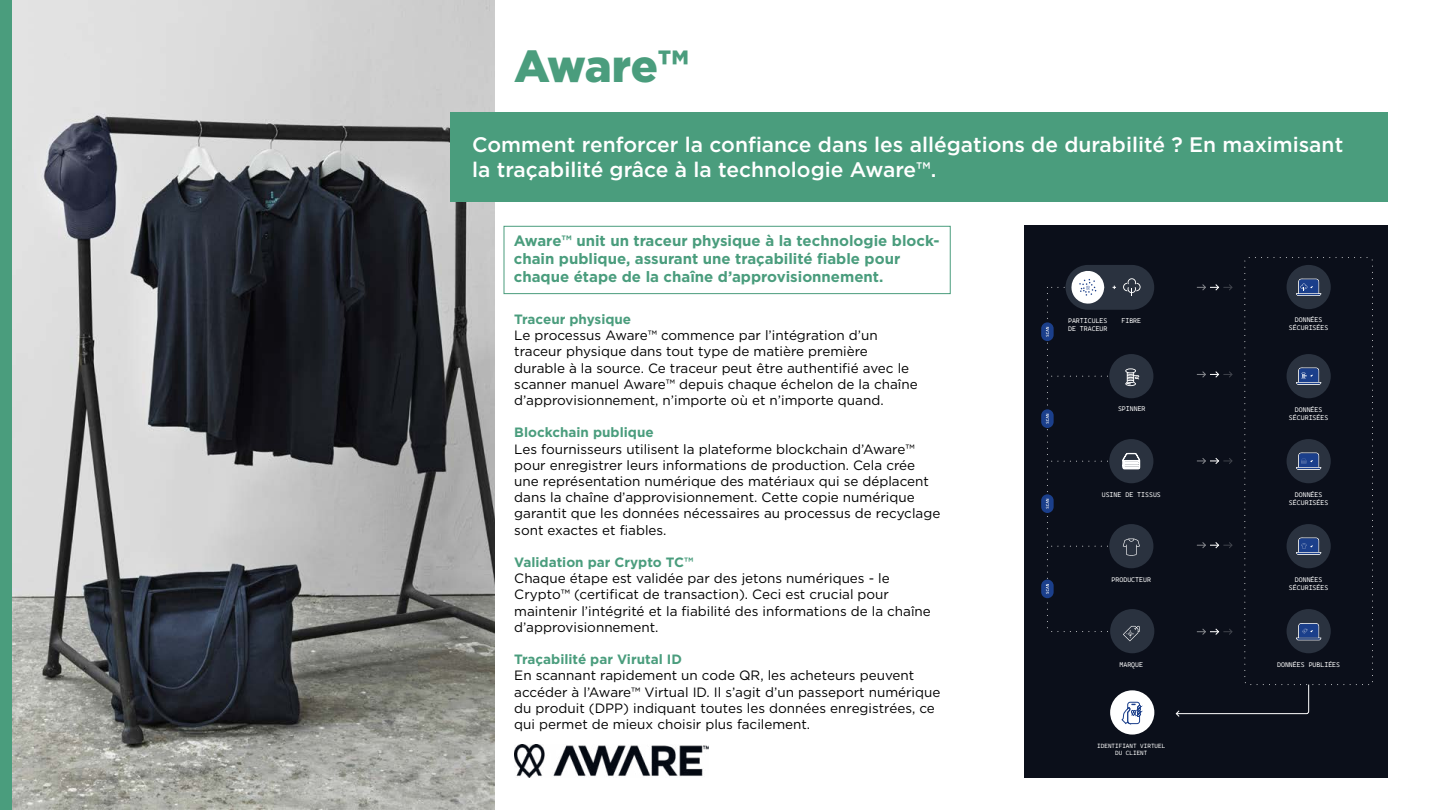
<style>
.page{position:relative;width:1440px;height:810px;background:#fff}
.page>*{position:absolute;margin:0;border:0;box-sizing:border-box;transform-origin:0 0}
.t1{font:900 45px "Gotham";letter-spacing:-.02em;color:#4a9d7d}
.t2{font:500 21px/25.2px "Gotham";color:#fff}
.t3{font:700 15px/18px "Gotham";color:#4a9d7d}
.t4{font:13.5px/16.2px "Gotham";color:#000}
.t5{font:700 13.5px "Gotham";color:#4a9d7d}
.t6{font:6.75px/8.1px "Cascadia Mono";color:#fff;text-align:center}
.t7{font:6.15px/7.4px "Cascadia Mono";color:#fff;text-align:center}
</style>
<div class="page">
<img style="left:11px;top:0;width:484px;height:810px">
<img style="left:514px;top:744px;width:194px;height:34px">
<div style="left:504px;top:226px;width:447px;height:68px;border:1px solid #4a9d7d"></div>
<div style="left:450px;top:112px;width:938px;height:90px;background:#4a9d7d"></div>
<div style="left:0;top:0;width:11px;height:810px;background:#4a9d7d"></div>
<div style="left:1024px;top:226px;width:364px;height:552px;background:#0b0f1a"></div>
<div style="left:1287px;top:354px;width:44px;height:44px;background:#2a323f;border-radius:50%"></div>
<div style="left:1287px;top:265px;width:44px;height:44px;background:#2a323f;border-radius:50%"></div>
<div style="left:1287px;top:439px;width:44px;height:44px;background:#2a323f;border-radius:50%"></div>
<div style="left:1287px;top:524px;width:44px;height:44px;background:#2a323f;border-radius:50%"></div>
<div style="left:1110px;top:690px;width:44px;height:45px;background:#fff;border-radius:50%"></div>
<div style="left:1109px;top:354px;width:44px;height:44px;background:#2a323f;border-radius:50%"></div>
<div style="left:1109px;top:439px;width:44px;height:44px;background:#2a323f;border-radius:50%"></div>
<div style="left:1109px;top:524px;width:44px;height:44px;background:#2a323f;border-radius:50%"></div>
<div style="left:1245px;top:257px;width:128px;height:428px;border:1px dashed #fff;border-radius:4px"></div>
<div style="left:1041px;top:322px;width:13px;height:19px;background:#1b3f8b;border-radius:6px"></div>
<div style="left:1041px;top:409px;width:13px;height:19px;background:#1b3f8b;border-radius:6px"></div>
<div style="left:1041px;top:494px;width:13px;height:19px;background:#1b3f8b;border-radius:6px"></div>
<div style="left:1041px;top:580px;width:13px;height:18px;background:#1b3f8b;border-radius:6px"></div>
<svg style="left:1176px;top:684px;width:133px;height:33px"></svg>
<svg style="left:1197px;top:628px;width:35px;height:7px"></svg>
<svg style="left:1197px;top:542px;width:35px;height:7px"></svg>
<svg style="left:1197px;top:458px;width:35px;height:6px"></svg>
<svg style="left:1197px;top:371px;width:35px;height:7px"></svg>
<svg style="left:1197px;top:284px;width:35px;height:7px"></svg>
<div style="left:1287px;top:609px;width:44px;height:44px;background:#2a323f;border-radius:50%"></div>
<div style="left:1110px;top:609px;width:44px;height:44px;background:#2a323f;border-radius:50%"></div>
<div style="left:1066px;top:265px;width:88px;height:45px;background:#2a323f;border-radius:22px"></div>
<svg style="left:1121px;top:702px;width:22px;height:23px"></svg>
<svg style="left:1046px;top:270px;width:95px;height:371px"></svg>
<svg style="left:1296px;top:367px;width:25px;height:18px"></svg>
<svg style="left:1296px;top:278px;width:25px;height:18px"></svg>
<svg style="left:1296px;top:452px;width:25px;height:18px"></svg>
<svg style="left:1296px;top:537px;width:25px;height:18px"></svg>
<svg style="left:1296px;top:623px;width:25px;height:17px"></svg>
<h1 class="t1" style="left:514px;top:35px;width:177px">Aware™</h1>
<h2 class="t2" style="left:472px;top:132px;width:873px">Comment renforcer la confiance dans les allégations de durabilité ? En maximisant la traçabilité grâce à la technologie Aware™.</h2>
<p class="t3" style="left:514px;top:232px;width:427px">Aware™ unit un traceur physique à la technologie block&shy;chain publique, assurant une traçabilité fiable pour chaque étape de la chaîne d’approvisionnement.</p>
<p class="t5" style="left:514px;top:310px;width:118px">Traceur physique</p>
<p class="t4" style="left:514px;top:327px;width:405px">Le processus Aware™ commence par l’intégration d’un traceur physique dans tout type de matière première durable à la source. Ce traceur peut être authentifié avec le scanner manuel Aware™ depuis chaque échelon de la chaîne d’approvisionnement, n’importe où et n’importe quand.</p>
<p class="t5" style="left:514px;top:424px;width:141px">Blockchain publique</p>
<p class="t4" style="left:514px;top:440px;width:428px">Les fournisseurs utilisent la plateforme blockchain d’Aware™ pour enregistrer leurs informations de production. Cela crée une représentation numérique des matériaux qui se déplacent dans la chaîne d’approvisionnement. Cette copie numérique garantit que les données nécessaires au processus de recyclage sont exactes et fiables.</p>
<p class="t5" style="left:514px;top:553px;width:181px">Validation par Crypto TC™</p>
<p class="t4" style="left:514px;top:570px;width:418px">Chaque étape est validée par des jetons numériques - le Crypto™ (certificat de transaction). Ceci est crucial pour maintenir l’intégrité et la fiabilité des informations de la chaîne d’approvisionnement.</p>
<p class="t5" style="left:514px;top:651px;width:169px">Traçabilité par Virutal ID</p>
<p class="t4" style="left:514px;top:667px;width:428px">En scannant rapidement un code QR, les acheteurs peuvent accéder à l’Aware™ Virtual ID. Il s’agit d’un passeport numérique du produit (DPP) indiquant toutes les données enregistrées, ce qui permet de mieux choisir plus facilement.</p>
<p class="t6" style="left:1068px;top:317px;width:41px">PARTICULES</p>
<p class="t6" style="left:1121px;top:317px;width:21px">FIBRE</p>
<p class="t6" style="left:1068px;top:325px;width:41px">DE TRACEUR</p>
<p class="t6" style="left:1289px;top:316px;width:41px">DONNÉES<br>SÉCURISÉES</p>
<p class="t6" style="left:1118px;top:405px;width:29px">SPINNER</p>
<p class="t6" style="left:1289px;top:406px;width:41px">DONNÉES<br>SÉCURISÉES</p>
<p class="t6" style="left:1102px;top:491px;width:61px">USINE DE TISSUS</p>
<p class="t6" style="left:1289px;top:491px;width:41px">DONNÉES<br>SÉCURISÉES</p>
<p class="t6" style="left:1112px;top:576px;width:41px">PRODUCTEUR</p>
<p class="t6" style="left:1289px;top:576px;width:41px">DONNÉES<br>SÉCURISÉES</p>
<p class="t6" style="left:1119px;top:661px;width:25px">MARQUE</p>
<p class="t6" style="left:1277px;top:661px;width:65px">DONNÉES PUBLIÉES</p>
<p class="t7" style="left:1097px;top:742px;width:70px">IDENTIFIANT VIRTUEL<br>DU CLIENT</p>
</div>
